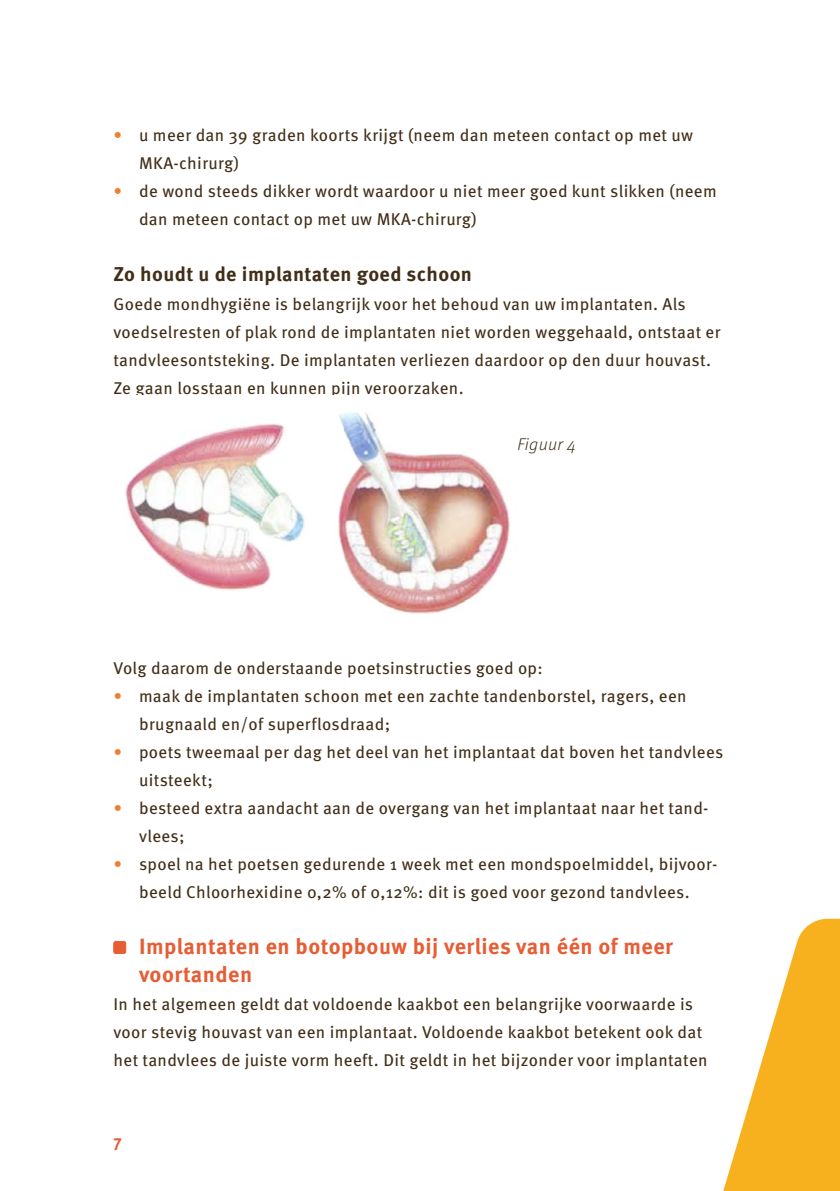
<style>
.page{position:relative;width:840px;height:1191px;background:#fff}
.page>*{position:absolute;margin:0;border:0;box-sizing:border-box;transform-origin:0 0}
.t1{font:700 22px/28px "Meta Pro";letter-spacing:.02em;color:#e75d34}
.t2{font:700 20px "Meta Pro";letter-spacing:.02em;color:#412e18}
.t3{font:17px/28px "Meta Pro";letter-spacing:.02em;color:#412e18}
.t4{font:italic 300 17px "Meta Pro";letter-spacing:.02em;color:#412e18}
.t5{font:700 17px "Meta Pro";color:#e75d34}
.s1{color:#ed802f}
</style>
<div class="page">
<svg style="left:723px;top:918px;width:116px;height:273px"></svg>
<div style="left:114px;top:941px;width:12px;height:12px;background:#e75d34;border-radius:2px"></div>
<div style="left:113px;top:941px;width:13px;height:12px;border:1px solid #e75d34;border-radius:2px"></div>
<img style="left:125px;top:412px;width:385px;height:202px">
<p class="t3" style="left:139px;top:120px;width:555px;text-indent:-26px"><span class="s1">•</span> u meer dan 39 graden koorts krijgt (neem dan meteen contact op met uw<br>MKA-chirurg)</p>
<p class="t3" style="left:139px;top:176px;width:579px;text-indent:-26px"><span class="s1">•</span> de wond steeds dikker wordt waardoor u niet meer goed kunt slikken (neem dan meteen contact op met uw MKA-chirurg)</p>
<p class="t2" style="left:113px;top:259px;width:360px">Zo houdt u de implantaten goed schoon</p>
<p class="t3" style="left:113px;top:288px;width:608px">Goede mondhygiëne is belangrijk voor het behoud van uw implantaten. Als voedselresten of plak rond de implantaten niet worden weggehaald, ontstaat er tandvleesontsteking. De implantaten verliezen daardoor op den duur houvast.<br>Ze gaan losstaan en kunnen pijn veroorzaken.</p>
<p class="t4" style="left:517px;top:431px;width:60px">Figuur 4</p>
<p class="t3" style="left:113px;top:652px;width:430px">Volg daarom de onderstaande poetsinstructies goed op:</p>
<p class="t3" style="left:139px;top:680px;width:549px;text-indent:-26px"><span class="s1">•</span> maak de implantaten schoon met een zachte tandenborstel, ragers, een brugnaald en/of superflosdraad;</p>
<p class="t3" style="left:139px;top:736px;width:585px;text-indent:-26px"><span class="s1">•</span> poets tweemaal per dag het deel van het implantaat dat boven het tandvlees uitsteekt;</p>
<p class="t3" style="left:139px;top:792px;width:570px;text-indent:-26px"><span class="s1">•</span> besteed extra aandacht aan de overgang van het implantaat naar het tand&shy;vlees;</p>
<p class="t3" style="left:113px;top:848px;width:605px;text-align:center"><span class="s1">•</span> spoel na het poetsen gedurende 1 week met een mondspoelmiddel, bijvoor&shy;beeld Chloorhexidine 0,2% of 0,12%: dit is goed voor gezond tandvlees.</p>
<p class="t1" style="left:139px;top:930px;width:535px">Implantaten en botopbouw bij verlies van één of meer voortanden</p>
<p class="t3" style="left:113px;top:988px;width:595px">In het algemeen geldt dat voldoende kaakbot een belangrijke voorwaarde is voor stevig houvast van een implantaat. Voldoende kaakbot betekent ook dat het tandvlees de juiste vorm heeft. Dit geldt in het bijzonder voor implantaten</p>
<p class="t5" style="left:113px;top:1127px;width:10px">7</p>
</div>
